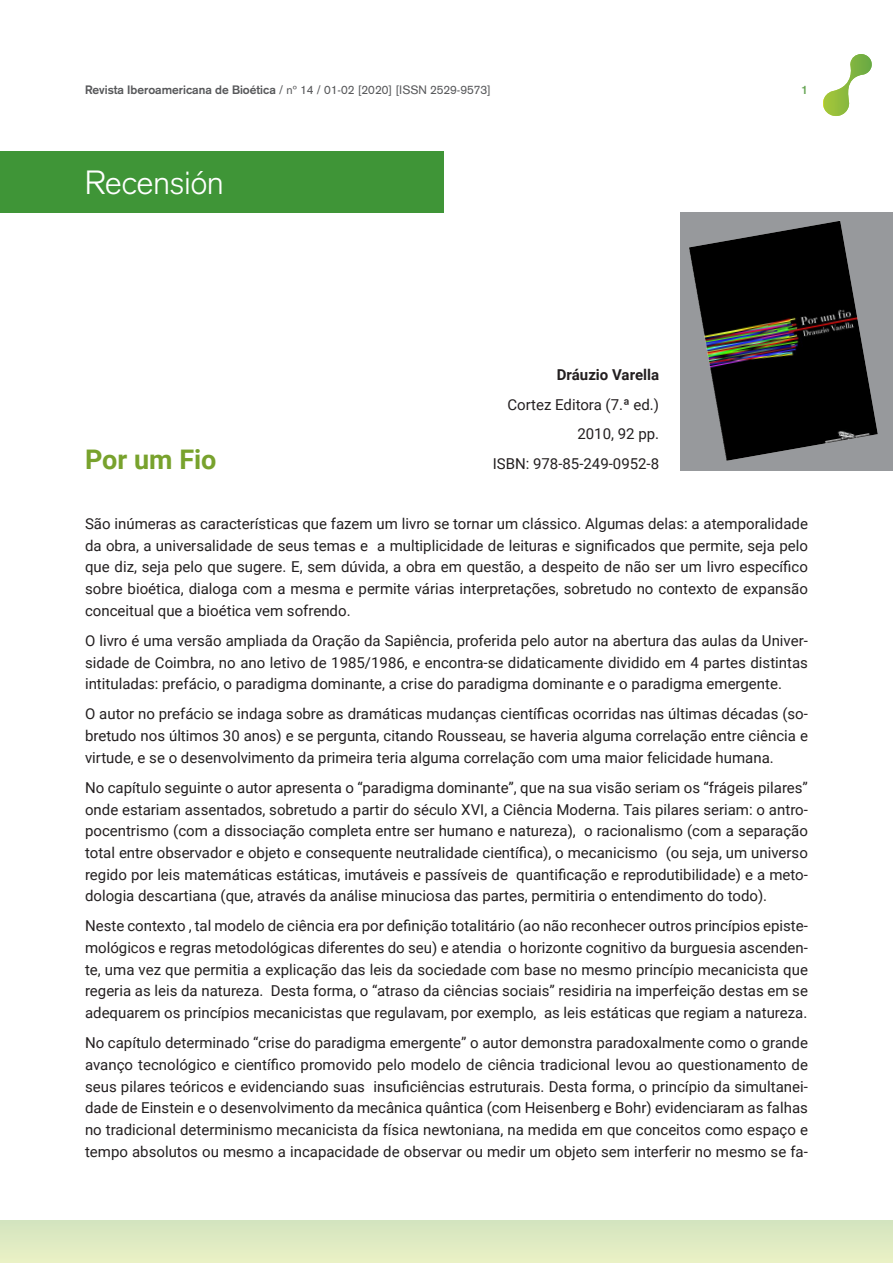
<style>
.page{position:relative;width:893px;height:1263px;background:#fff}
.page>*{position:absolute;margin:0;border:0;box-sizing:border-box;transform-origin:0 0}
.t1{font:300 33px "Akzidenz Grotesk";color:#fff}
._1__Epígrafe{font:700 27px "Roboto";color:#78a22d}
.t2{font:15px/21.6px "Roboto";color:#231f20;text-align:justify}
.t3{font:700 15px "Roboto";color:#231f20}
.t4{font:12px "Akzidenz Grotesk";color:#57585a}
.t5{font:700 12px "Akzidenz Grotesk";color:#66a554}
.s1{font-weight:700}
</style>
<div class="page">
<div style="left:0;top:1220px;width:893px;height:43px;background:#deeac2"></div>
<svg style="left:823px;top:54px;width:49px;height:62px"></svg>
<div style="left:680px;top:213px;width:213px;height:258px;background:#97999c"></div>
<div style="left:0;top:151px;width:444px;height:62px;background:#3f9537"></div>
<img style="left:689px;top:221px;width:189px;height:240px">
<p class="t4" style="left:85px;top:83px;width:407px"><span class="s1">Revista Iberoamericana de Bioética</span> / nº 14 / 01-02 [2020] [ISSN 2529-9573]</p>
<p class="t5" style="left:801px;top:83px;width:8px">1</p>
<p class="t1" style="left:85px;top:163px;width:140px">Recensión</p>
<p class="_1__Epígrafe" style="left:85px;top:440px;width:133px">Por um Fio</p>
<p class="t3" style="left:557px;top:364px;width:104px">Dráuzio Varella</p>
<p class="t2" style="left:507px;top:393px;width:153px">Cortez Editora (7.ª ed.)</p>
<p class="t2" style="left:577px;top:423px;width:83px">2010, 92 pp.</p>
<p class="t2" style="left:493px;top:452px;width:168px">ISBN: 978-85-249-0952-8</p>
<p class="t2" style="left:85px;top:512px;width:724px">São inúmeras as características que fazem um livro se tornar um clássico. Algumas delas: a atemporalidade da obra, a universalidade de seus temas e a multiplicidade de leituras e significados que permite, seja pelo que diz, seja pelo que sugere. E, sem dúvida, a obra em questão, a despeito de não ser um livro específico sobre bioética, dialoga com a mesma e permite várias interpretações, sobretudo no contexto de expansão conceitual que a bioética vem sofrendo.</p>
<p class="t2" style="left:85px;top:629px;width:724px">O livro é uma versão ampliada da Oração da Sapiência, proferida pelo autor na abertura das aulas da Univer&shy;sidade de Coimbra, no ano letivo de 1985/1986, e encontra-se didaticamente dividido em 4 partes distintas intituladas: prefácio, o paradigma dominante, a crise do paradigma dominante e o paradigma emergente.</p>
<p class="t2" style="left:85px;top:703px;width:724px">O autor no prefácio se indaga sobre as dramáticas mudanças científicas ocorridas nas últimas décadas (so&shy;bretudo nos últimos 30 anos) e se pergunta, citando Rousseau, se haveria alguma correlação entre ciência e virtude, e se o desenvolvimento da primeira teria alguma correlação com uma maior felicidade humana.</p>
<p class="t2" style="left:85px;top:776px;width:724px">No capítulo seguinte o autor apresenta o “paradigma dominante”, que na sua visão seriam os “frágeis pilares” onde estariam assentados, sobretudo a partir do século XVI, a Ciência Moderna. Tais pilares seriam: o antro&shy;pocentrismo (com a dissociação completa entre ser humano e natureza), o racionalismo (com a separação total entre observador e objeto e consequente neutralidade científica), o mecanicismo (ou seja, um universo regido por leis matemáticas estáticas, imutáveis e passíveis de quantificação e reprodutibilidade) e a meto&shy;dologia descartiana (que, através da análise minuciosa das partes, permitiria o entendimento do todo).</p>
<p class="t2" style="left:85px;top:915px;width:724px">Neste contexto , tal modelo de ciência era por definição totalitário (ao não reconhecer outros princípios episte&shy;mológicos e regras metodológicas diferentes do seu) e atendia o horizonte cognitivo da burguesia ascenden&shy;te, uma vez que permitia a explicação das leis da sociedade com base no mesmo princípio mecanicista que regeria as leis da natureza. Desta forma, o “atraso da ciências sociais” residiria na imperfeição destas em se adequarem os princípios mecanicistas que regulavam, por exemplo, as leis estáticas que regiam a natureza.</p>
<p class="t2" style="left:85px;top:1031px;width:724px">No capítulo determinado “crise do paradigma emergente” o autor demonstra paradoxalmente como o grande avanço tecnológico e científico promovido pelo modelo de ciência tradicional levou ao questionamento de seus pilares teóricos e evidenciando suas insuficiências estruturais. Desta forma, o princípio da simultanei&shy;dade de Einstein e o desenvolvimento da mecânica quântica (com Heisenberg e Bohr) evidenciaram as falhas no tradicional determinismo mecanicista da física newtoniana, na medida em que conceitos como espaço e tempo absolutos ou mesmo a incapacidade de observar ou medir um objeto sem interferir no mesmo se fa-</p>
</div>
